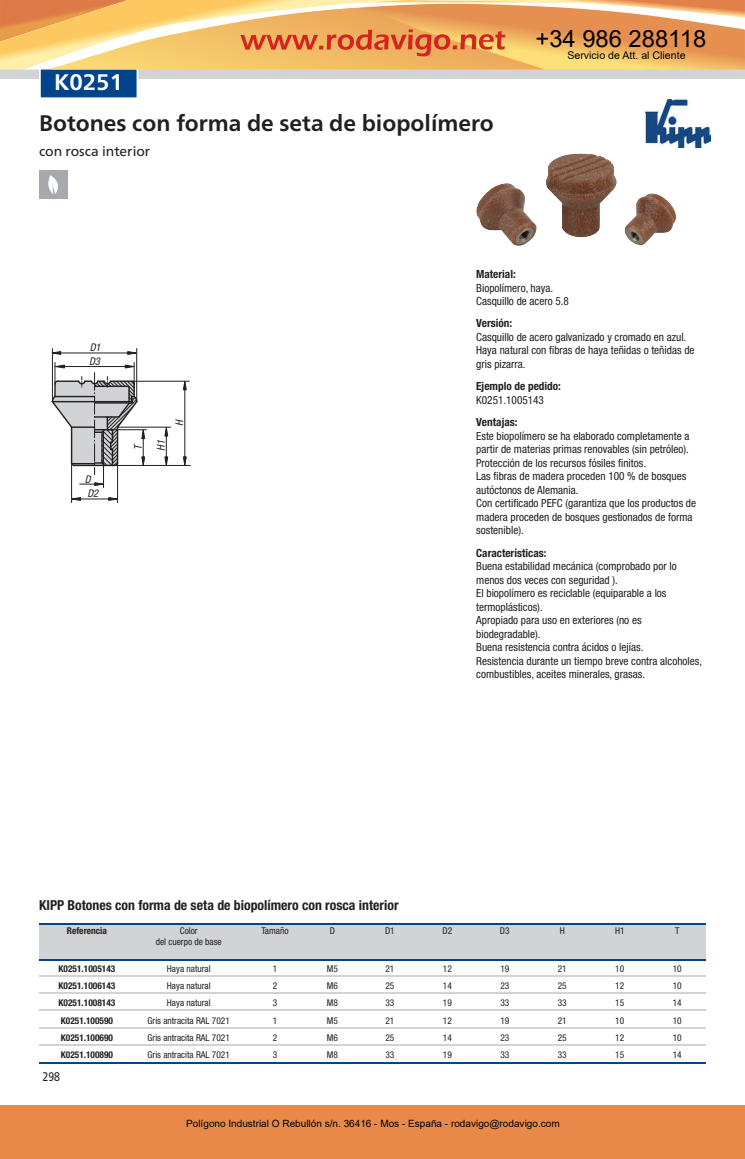
<style>
.page{position:relative;width:745px;height:1159px;background:#fff}
.page>*{position:absolute;margin:0;border:0;box-sizing:border-box;transform-origin:0 0}
.t1{font:23.75px "Arial";color:#000}
.t2{font:700 22.5px "Frutiger Neue LTW1 G";color:#231f20}
.t3{font:700 22.5px "Frutiger Neue LTW1 G";color:#fff}
.t4{font:700 condensed 13.75px "Helvetica Neue LTW1 G";color:#231f20}
.t5{font:13.75px "Frutiger Neue LTW1 G";color:#231f20}
.t6{font:12.5px "Frutiger Neue LTW1 G";color:#231f20;scale:.81 1}
.t7{font:condensed 11.25px/13.5px "Helvetica Neue LTW1 G";color:#231f20}
.t8{font:700 condensed 11.25px "Helvetica Neue LTW1 G";color:#231f20}
.t9{font:10.62px "Arial";color:#000}
.t10{font:italic condensed 10.62px/14.2px "Helvetica Neue LTW1 G";color:#231f20}
.t11{font:10px "Arial";color:#000}
.t12{font:condensed 9.38px "Helvetica Neue LTW1 G";color:#231f20}
.t13{font:700 condensed 9.38px "Helvetica Neue LTW1 G";color:#231f20}
</style>
<div class="page">
<img style="left:645px;top:100px;width:65px;height:48px">
<img style="left:476px;top:153px;width:200px;height:93px">
<hr style="left:52px;top:348px;width:1px;height:54px;background:#231f20">
<hr style="left:136px;top:348px;width:1px;height:54px;background:#231f20">
<hr style="left:117px;top:464px;width:1px;height:39px;background:#231f20">
<hr style="left:71px;top:464px;width:1px;height:39px;background:#231f20">
<hr style="left:107px;top:429px;width:39px;height:1px;background:#231f20">
<hr style="left:117px;top:427px;width:54px;height:1px;background:#231f20">
<hr style="left:94px;top:465px;width:96px;height:1px;background:#231f20">
<hr style="left:132px;top:381px;width:57px;height:1px;background:#231f20">
<hr style="left:55px;top:353px;width:77px;height:1px;background:#231f20">
<svg style="left:127px;top:351px;width:11px;height:4px"></svg>
<svg style="left:51px;top:351px;width:10px;height:4px"></svg>
<hr style="left:76px;top:498px;width:35px;height:1px;background:#231f20">
<svg style="left:108px;top:497px;width:11px;height:4px"></svg>
<svg style="left:71px;top:497px;width:10px;height:4px"></svg>
<hr style="left:184px;top:384px;width:1px;height:78px;background:#231f20">
<svg style="left:182px;top:380px;width:5px;height:10px"></svg>
<svg style="left:182px;top:456px;width:5px;height:10px"></svg>
<hr style="left:166px;top:430px;width:1px;height:32px;background:#231f20">
<svg style="left:164px;top:426px;width:4px;height:11px"></svg>
<svg style="left:164px;top:456px;width:4px;height:10px"></svg>
<svg style="left:51px;top:362px;width:94px;height:125px"></svg>
<div style="left:39px;top:171px;width:28px;height:28px;background:#a7a9ac"></div>
<svg style="left:48px;top:175px;width:10px;height:20px"></svg>
<hr style="left:39px;top:923px;width:666px;height:2px;background:#00448c">
<div style="left:39px;top:925px;width:666px;height:34px;background:#d1d3d4"></div>
<hr style="left:39px;top:959px;width:666px;height:1px;background:#00448c">
<hr style="left:39px;top:975px;width:666px;height:1px;background:#d1d3d4">
<hr style="left:39px;top:992px;width:666px;height:1px;background:#d1d3d4">
<hr style="left:39px;top:1010px;width:666px;height:1px;background:#d1d3d4">
<hr style="left:39px;top:1027px;width:666px;height:1px;background:#d1d3d4">
<hr style="left:39px;top:1044px;width:666px;height:2px;background:#d1d3d4">
<hr style="left:39px;top:1062px;width:666px;height:1px;background:#00448c">
<div style="left:0;top:1105px;width:744px;height:54px;background:#e88949"></div>
<svg style="left:0;top:0;width:744px;height:98px"></svg>
<h1 class="t1" style="left:535px;top:22px;width:172px">+34 986 288118</h1>
<h2 class="t3" style="left:54px;top:74px;width:70px">K0251</h2>
<h2 class="t2" style="left:39px;top:115px;width:456px">Botones con forma de seta de biopolímero</h2>
<p class="t5" style="left:39px;top:146px;width:113px">con rosca interior</p>
<p class="t9" style="left:567px;top:48px;width:120px">Servicio de Att. al Cliente</p>
<p class="t10" style="left:89px;top:340px;width:13px">D1<br>D3</p>
<p class="t10" style="left:85px;top:472px;width:15px">D<br>D2</p>
<p class="t10" style="left:127px;top:451px;width:12px;line-height:23px;rotate:-90deg">T<br>H1</p>
<p class="t10" style="left:172px;top:425px;width:7px;rotate:-90deg">H</p>
<p class="t8" style="left:476px;top:270px;width:41px">Material:</p>
<p class="t7" style="left:476px;top:282px;width:94px">Biopolímero, haya.<br>Casquillo de acero 5.8</p>
<p class="t8" style="left:476px;top:319px;width:38px">Versión:</p>
<p class="t7" style="left:476px;top:331px;width:220px">Casquillo de acero galvanizado y cromado en azul.<br>Haya natural con fibras de haya teñidas o teñidas de gris pizarra.</p>
<p class="t8" style="left:476px;top:382px;width:86px">Ejemplo de pedido:</p>
<p class="t7" style="left:476px;top:394px;width:69px">K0251.1005143</p>
<p class="t8" style="left:476px;top:418px;width:43px">Ventajas:</p>
<p class="t7" style="left:476px;top:430px;width:221px">Este biopolímero se ha elaborado completamente a partir de materias primas renovables (sin petróleo).<br>Protección de los recursos fósiles finitos.<br>Las fibras de madera proceden 100 % de bosques autóctonos de Alemania.<br>Con certificado PEFC (garantiza que los productos de madera proceden de bosques gestionados de forma sostenible).</p>
<p class="t8" style="left:476px;top:548px;width:72px">Características:</p>
<p class="t7" style="left:476px;top:561px;width:227px">Buena estabilidad mecánica (comprobado por lo menos dos veces con seguridad ).<br>El biopolímero es reciclable (equiparable a los termoplásticos).<br>Apropiado para uso en exteriores (no es biodegradable).<br>Buena resistencia contra ácidos o lejías.<br>Resistencia durante un tiempo breve contra alcoholes, combustibles, aceites minerales, grasas.</p>
<p class="t4" style="left:39px;top:900px;width:361px">KIPP Botones con forma de seta de biopolímero con rosca interior</p>
<p class="t13" style="left:67px;top:927px;width:41px">Referencia</p>
<p class="t12" style="left:180px;top:927px;width:19px">Color</p>
<p class="t12" style="left:261px;top:927px;width:29px">Tamaño</p>
<p class="t12" style="left:329px;top:927px;width:7px">D</p>
<p class="t12" style="left:385px;top:927px;width:11px">D1</p>
<p class="t12" style="left:442px;top:927px;width:11px">D2</p>
<p class="t12" style="left:499px;top:927px;width:11px">D3</p>
<p class="t12" style="left:559px;top:927px;width:7px">H</p>
<p class="t12" style="left:614px;top:927px;width:11px">H1</p>
<p class="t12" style="left:674px;top:927px;width:6px">T</p>
<p class="t12" style="left:156px;top:938px;width:67px">del cuerpo de base</p>
<p class="t13" style="left:58px;top:965px;width:58px">K0251.1005143</p>
<p class="t12" style="left:167px;top:965px;width:45px">Haya natural</p>
<p class="t12" style="left:272px;top:965px;width:6px">1</p>
<p class="t12" style="left:327px;top:965px;width:13px">M5</p>
<p class="t12" style="left:385px;top:965px;width:10px">21</p>
<p class="t12" style="left:442px;top:965px;width:10px">12</p>
<p class="t12" style="left:500px;top:965px;width:10px">19</p>
<p class="t12" style="left:557px;top:965px;width:10px">21</p>
<p class="t12" style="left:615px;top:965px;width:10px">10</p>
<p class="t12" style="left:672px;top:965px;width:10px">10</p>
<p class="t13" style="left:58px;top:982px;width:58px">K0251.1006143</p>
<p class="t12" style="left:167px;top:982px;width:45px">Haya natural</p>
<p class="t12" style="left:272px;top:982px;width:6px">2</p>
<p class="t12" style="left:327px;top:982px;width:13px">M6</p>
<p class="t12" style="left:385px;top:982px;width:10px">25</p>
<p class="t12" style="left:442px;top:982px;width:10px">14</p>
<p class="t12" style="left:500px;top:982px;width:10px">23</p>
<p class="t12" style="left:557px;top:982px;width:10px">25</p>
<p class="t12" style="left:615px;top:982px;width:10px">12</p>
<p class="t12" style="left:672px;top:982px;width:10px">10</p>
<p class="t13" style="left:58px;top:999px;width:58px">K0251.1008143</p>
<p class="t12" style="left:167px;top:999px;width:45px">Haya natural</p>
<p class="t12" style="left:272px;top:999px;width:6px">3</p>
<p class="t12" style="left:327px;top:999px;width:13px">M8</p>
<p class="t12" style="left:385px;top:999px;width:10px">33</p>
<p class="t12" style="left:442px;top:999px;width:10px">19</p>
<p class="t12" style="left:500px;top:999px;width:10px">33</p>
<p class="t12" style="left:557px;top:999px;width:10px">33</p>
<p class="t12" style="left:615px;top:999px;width:10px">15</p>
<p class="t12" style="left:672px;top:999px;width:10px">14</p>
<p class="t13" style="left:61px;top:1017px;width:54px">K0251.100590</p>
<p class="t12" style="left:147px;top:1017px;width:84px">Gris antracita RAL 7021</p>
<p class="t12" style="left:272px;top:1017px;width:6px">1</p>
<p class="t12" style="left:327px;top:1017px;width:13px">M5</p>
<p class="t12" style="left:385px;top:1017px;width:10px">21</p>
<p class="t12" style="left:442px;top:1017px;width:11px">12</p>
<p class="t12" style="left:500px;top:1017px;width:11px">19</p>
<p class="t12" style="left:557px;top:1017px;width:11px">21</p>
<p class="t12" style="left:615px;top:1017px;width:11px">10</p>
<p class="t12" style="left:672px;top:1017px;width:11px">10</p>
<p class="t13" style="left:61px;top:1034px;width:54px">K0251.100690</p>
<p class="t12" style="left:147px;top:1034px;width:84px">Gris antracita RAL 7021</p>
<p class="t12" style="left:272px;top:1034px;width:6px">2</p>
<p class="t12" style="left:327px;top:1034px;width:13px">M6</p>
<p class="t12" style="left:385px;top:1034px;width:10px">25</p>
<p class="t12" style="left:442px;top:1034px;width:11px">14</p>
<p class="t12" style="left:500px;top:1034px;width:11px">23</p>
<p class="t12" style="left:557px;top:1034px;width:11px">25</p>
<p class="t12" style="left:615px;top:1034px;width:11px">12</p>
<p class="t12" style="left:672px;top:1034px;width:11px">10</p>
<p class="t13" style="left:61px;top:1051px;width:54px">K0251.100890</p>
<p class="t12" style="left:147px;top:1051px;width:84px">Gris antracita RAL 7021</p>
<p class="t12" style="left:272px;top:1051px;width:6px">3</p>
<p class="t12" style="left:327px;top:1051px;width:13px">M8</p>
<p class="t12" style="left:385px;top:1051px;width:10px">33</p>
<p class="t12" style="left:442px;top:1051px;width:11px">19</p>
<p class="t12" style="left:500px;top:1051px;width:11px">33</p>
<p class="t12" style="left:557px;top:1051px;width:11px">33</p>
<p class="t12" style="left:615px;top:1051px;width:11px">15</p>
<p class="t12" style="left:672px;top:1051px;width:11px">14</p>
<p class="t6" style="left:43px;top:1071px;width:23px">298</p>
<p class="t11" style="left:186px;top:1117px;width:375px">Polígono Industrial O Rebullón s/n. 36416 - Mos - España - rodavigo@rodavigo.com</p>
</div>
